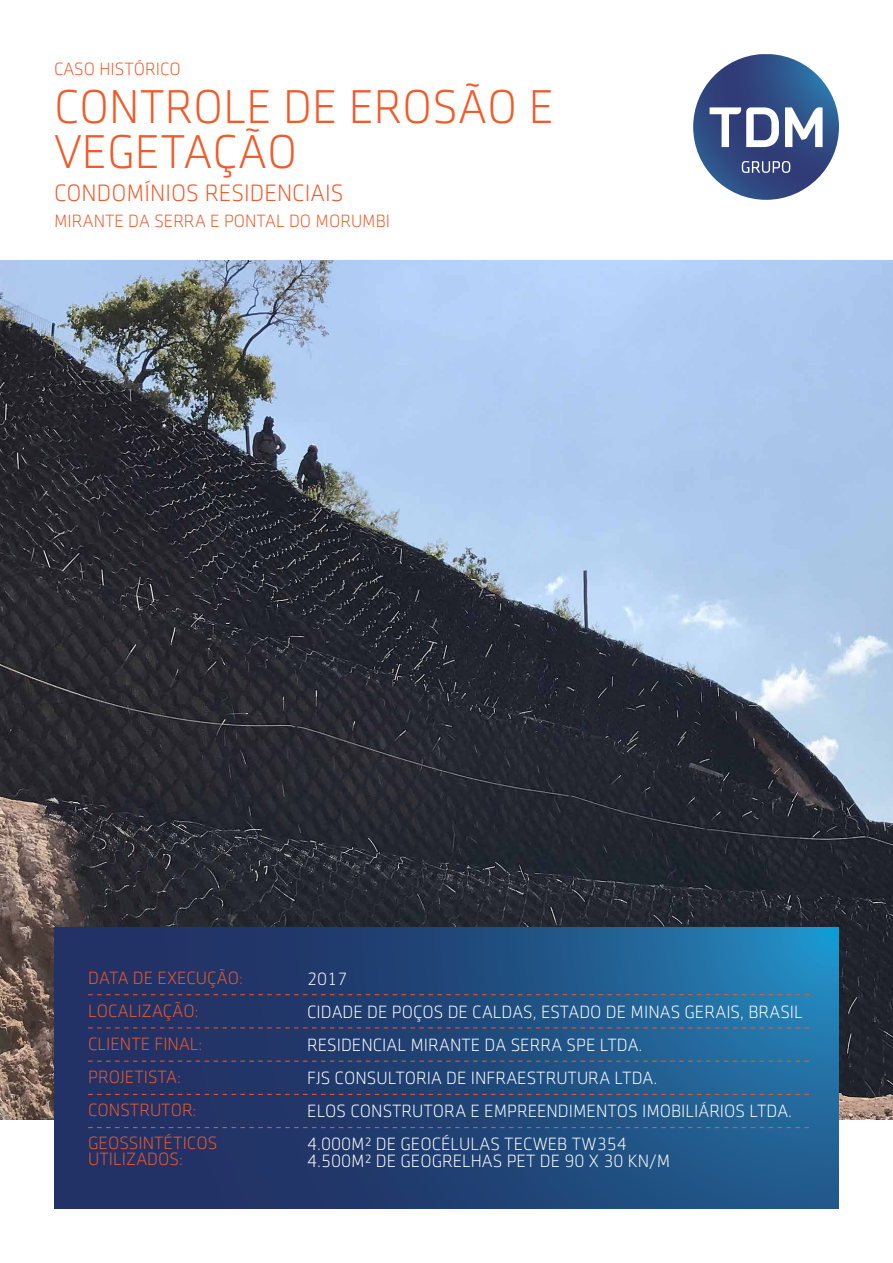
<style>
.page{position:relative;width:893px;height:1263px;background:#fff}
.page>*{position:absolute;margin:0;border:0;box-sizing:border-box;transform-origin:0 0}
.t1{font:300 48px/44.8px "Sentico Sans DT";color:#f15a29}
.t2{font:300 24px "Sentico Sans DT";color:#f15a29}
.t3{font:300 18px/33px "Sentico Sans DT";color:#fff}
.t4{font:300 18px/33px "Sentico Sans DT";color:#f15a29}
</style>
<div class="page">
<img style="left:0;top:261px;width:893px;height:859px">
<svg style="left:54px;top:927px;width:785px;height:282px;background:#22497c"></svg>
<svg style="left:693px;top:54px;width:146px;height:146px;background:#334f86"></svg>
<svg style="left:710px;top:107px;width:69px;height:40px"></svg>
<svg style="left:785px;top:107px;width:38px;height:40px"></svg>
<svg style="left:742px;top:161px;width:48px;height:12px"></svg>
<svg style="left:88px;top:994px;width:721px;height:1px"></svg>
<svg style="left:88px;top:1027px;width:721px;height:1px"></svg>
<svg style="left:88px;top:1061px;width:721px;height:1px"></svg>
<svg style="left:88px;top:1094px;width:721px;height:1px"></svg>
<svg style="left:88px;top:1127px;width:721px;height:1px"></svg>
<p class="t4" style="left:54px;top:53px;width:128px">CASO HISTÓRICO</p>
<h1 class="t1" style="left:54px;top:85px;width:501px">CONTROLE DE EROSÃO E<br>VEGETAÇÃO</h1>
<h2 class="t2" style="left:54px;top:180px;width:291px">CONDOMÍNIOS RESIDENCIAIS</h2>
<p class="t4" style="left:54px;top:204px;width:338px">MIRANTE DA SERRA E PONTAL DO MORUMBI</p>
<p class="t4" style="left:88px;top:961px;width:156px">DATA DE EXECUÇÃO:<br>LOCAL</p>
<p class="t4" style="left:88px;top:994px;width:116px;text-indent:49px">IZAÇÃO:<br>CLI ENTE FI NAL:<br>PROJETI STA:<br>CONSTRUTOR:<br>GEOSS</p>
<p class="t4" style="left:88px;top:1134px;width:109px;line-height:16.5px;text-indent:50px">INTÉTICOS<br>UTILIZADOS</p>
<p class="t4" style="left:179px;top:1143px;width:5px">:</p>
<p class="t3" style="left:307px;top:963px;width:186px">2017<br>CI DADE DE POÇOS DE CALDAS</p>
<p class="t3" style="left:533px;top:996px;width:127px">, ESTADO DE MINAS</p>
<p class="t3" style="left:684px;top:996px;width:11px">GERA</p>
<p class="t3" style="left:726px;top:996px;width:78px">IS, BRASI L</p>
<p class="t3" style="left:307px;top:1029px;width:45px">RESIDENC</p>
<p class="t3" style="left:382px;top:1029px;width:57px">IAL MIRAN</p>
<p class="t3" style="left:461px;top:1029px;width:70px">TE DA SERRA</p>
<p class="t3" style="left:567px;top:1029px;width:77px">SPE LTDA.</p>
<p class="t3" style="left:307px;top:1062px;width:174px">FJS CONSULTORIA DE INFRAES</p>
<p class="t3" style="left:536px;top:1062px;width:122px">TRUTURA LTDA.</p>
<p class="t3" style="left:307px;top:1095px;width:138px">ELOS CONSTRUTORA</p>
<p class="t3" style="left:471px;top:1095px;width:48px">E EMPREEND</p>
<p class="t3" style="left:569px;top:1095px;width:225px">IMENTOS I MOBILIÁRIOS LTDA.</p>
<p class="t3" style="left:307px;top:1128px;width:104px">4.000M² DE GEOC</p>
<p class="t3" style="left:441px;top:1128px;width:40px">ÉLULAS</p>
<p class="t3" style="left:504px;top:1128px;width:124px">TECWEB TW354</p>
<p class="t3" style="left:307px;top:1144px;width:105px">4.500M² DE GEOGREL</p>
<p class="t3" style="left:471px;top:1144px;width:201px">HAS PET DE 90 X 30 KN/M</p>
</div>
